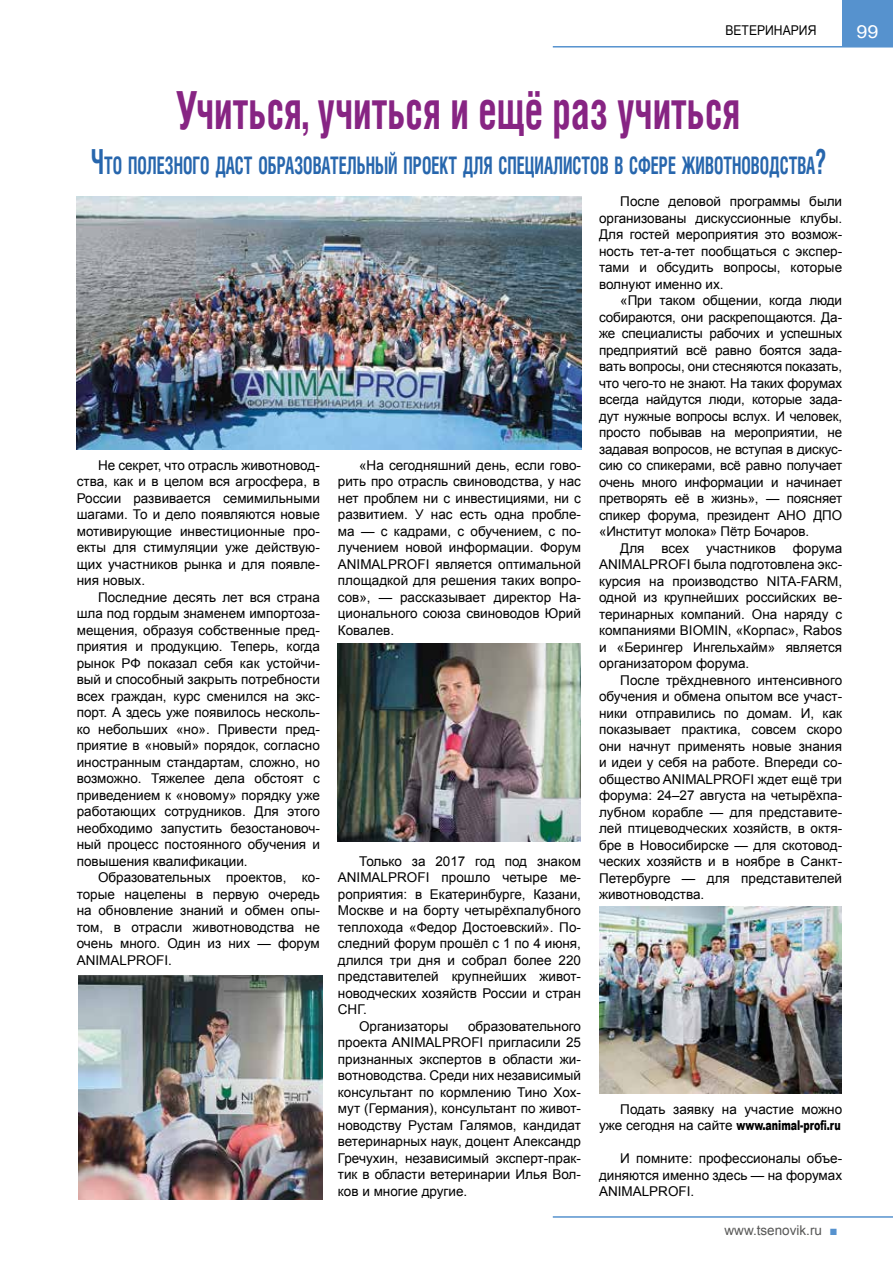
<style>
.page{position:relative;width:893px;height:1263px;background:#fff}
.page>*{position:absolute;margin:0;border:0;box-sizing:border-box;transform-origin:0 0}
.t1{font:700 52.5px "Helios Cond";color:#872483;scale:.75 1}
.t2{font:700 24.15px "Helios Cond";color:#2766ad;scale:.7 1}
.t3{font:18px "Arial";color:#fff;scale:1.1 1}
.t4{font:13.5px/16.5px "Arial";color:#000;text-align:justify}
.t5{font:13.5px "Arial";color:#575756}
.t6{font:13.5px "Arial";color:#000;scale:.9 1}
.s1{font-size:34.5px}
.s2{font-weight:900}
.s3{color:#5692ce}
</style>
<div class="page">
<div style="left:842px;top:0;width:51px;height:47px;background:#5692ce"></div>
<hr style="left:553px;top:46px;width:340px;height:2px;background:#5692ce">
<hr style="left:553px;top:1216px;width:340px;height:2px;background:#5692ce">
<img style="left:599px;top:906px;width:243px;height:188px">
<img style="left:77px;top:196px;width:504px;height:254px">
<img style="left:338px;top:644px;width:243px;height:198px">
<img style="left:79px;top:975px;width:243px;height:225px">
<p class="t6" style="left:725px;top:22px;width:103px">ВЕТЕРИНАРИЯ</p>
<h3 class="t3" style="left:856px;top:20px;width:22px">99</h3>
<h1 class="t1" style="left:176px;top:79px;width:754px">Учиться, учиться и ещё раз учиться</h1>
<h2 class="t2" style="left:91px;top:151px;width:1052px"><span class="s1">Ч</span>то полезного даст образовательный проект для специалистов в сфере животноводства<span class="s1">?</span></h2>
<p class="t4" style="left:77px;top:457px;width:245px;text-indent:21px">Не секрет, что отрасль животновод&shy;ства, как и в целом вся агросфера, в России развивается семимильными шагами. То и дело появляются новые мотивирующие инвестиционные про&shy;екты для стимуляции уже действую&shy;щих участников рынка и для появле&shy;ния новых.</p>
<p class="t4" style="left:77px;top:589px;width:245px;text-indent:21px">Последние десять лет вся страна шла под гордым знаменем импортоза&shy;мещения, образуя собственные пред&shy;приятия и продукцию. Теперь, когда рынок РФ показал себя как устойчи&shy;вый и способный закрыть потребности всех граждан, курс сменился на экс&shy;порт. А здесь уже появилось несколь&shy;ко небольших «но». Привести пред&shy;приятие в «новый» порядок, согласно иностранным стандартам, сложно, но возможно. Тяжелее дела обстоят с приведением к «новому» порядку уже работающих сотрудников. Для этого необходимо запустить безостановоч&shy;ный процесс постоянного обучения и повышения квалификации.</p>
<p class="t4" style="left:77px;top:869px;width:245px;text-indent:21px">Образовательных проектов, ко&shy;торые нацелены в первую очередь на обновление знаний и обмен опы&shy;том, в отрасли животноводства не очень много. Один из них — форум ANIMALPROFI.</p>
<p class="t4" style="left:338px;top:457px;width:245px;text-indent:21px">«На сегодняшний день, если гово&shy;рить про отрасль свиноводства, у нас нет проблем ни с инвестициями, ни с развитием. У нас есть одна пробле&shy;ма — с кадрами, с обучением, с по&shy;лучением новой информации. Форум ANIMALPROFI является оптимальной площадкой для решения таких вопро&shy;сов», — рассказывает директор На&shy;ционального союза свиноводов Юрий Ковалев.</p>
<p class="t4" style="left:359px;top:853px;width:223px">Только за 2017 год под знаком</p>
<p class="t4" style="left:338px;top:869px;width:245px">ANIMALPROFI прошло четыре ме-</p>
<p class="t4" style="left:338px;top:886px;width:245px">роприятия: в Екатеринбурге, Казани,</p>
<p class="t4" style="left:338px;top:902px;width:245px">Москве и на борту четырёхпалубного</p>
<p class="t4" style="left:338px;top:919px;width:245px">теплохода «Федор Достоевский». По-</p>
<p class="t4" style="left:338px;top:935px;width:245px">следний форум прошёл с 1 по 4 июня,</p>
<p class="t4" style="left:338px;top:952px;width:245px">длился три дня и собрал более 220</p>
<p class="t4" style="left:338px;top:968px;width:245px">представителей крупнейших живот-</p>
<p class="t4" style="left:338px;top:985px;width:245px">новодческих хозяйств России и стран</p>
<p class="t4" style="left:338px;top:1001px;width:30px">СНГ.</p>
<p class="t4" style="left:359px;top:1018px;width:91px">Организаторы</p>
<p class="t4" style="left:338px;top:1018px;width:245px;text-indent:130px">образовательного проекта ANIMALPROFI пригласили 25 признанных экспертов в области жи&shy;вотноводства. Среди них независимый консультант по кормлению Тино Хох&shy;мут (Германия), консультант по живот&shy;новодству Рустам Галямов, кандидат ветеринарных наук, доцент Александр Гречухин, независимый эксперт-прак&shy;тик в области ветеринарии Илья Вол&shy;ков и многие другие.</p>
<p class="t4" style="left:599px;top:193px;width:245px;text-indent:21px">После деловой программы были организованы дискуссионные клубы.<br>Для гостей мероприятия это возмож&shy;ность тет-а-тет пообщаться с экспер&shy;тами и обсудить вопросы, которые волнуют именно их.</p>
<p class="t4" style="left:599px;top:292px;width:245px;text-indent:21px">«При таком общении, когда люди собираются, они раскрепощаются. Да&shy;же специалисты рабочих и успешных предприятий всё равно боятся зада&shy;вать вопросы, они стесняются показать, что чего-то не знают. На таких форумах всегда найдутся люди, которые зада&shy;дут нужные вопросы вслух. И человек, просто побывав на мероприятии, не задавая вопросов, не вступая в дискус&shy;сию со спикерами, всё равно получает очень много информации и начинает претворять её в жизнь», — поясняет спикер форума, президент АНО ДПО «Институт молока» Пётр Бочаров.</p>
<p class="t4" style="left:599px;top:540px;width:245px;text-indent:21px">Для всех участников форума ANIMALPROFI была подготовлена экс&shy;курсия на производство NITA-FARM, одной из крупнейших российских ве&shy;теринарных компаний. Она наряду с компаниями BIOMIN, «Корпас», Rabos и «Берингер Ингельхайм» является организатором форума.</p>
<p class="t4" style="left:599px;top:672px;width:245px;text-indent:21px">После трёхдневного интенсивного обучения и обмена опытом все участ&shy;ники отправились по домам. И, как показывает практика, совсем скоро они начнут применять новые знания и идеи у себя на работе. Впереди со&shy;общество ANIMALPROFI ждет ещё три форума: 24–27 августа на четырёхпа&shy;лубном корабле — для представите&shy;лей птицеводческих хозяйств, в октя&shy;бре в Новосибирске — для скотовод&shy;ческих хозяйств и в ноябре в Санкт-Петербурге — для представителей животноводства.</p>
<p class="t4" style="left:599px;top:1101px;width:245px;text-align:right">Подать заявку на участие можно уже сегодня на сайте <span class="s2">www.animal-profi.ru</span></p>
<p class="t4" style="left:599px;top:1150px;width:245px;text-indent:21px">И помните: профессионалы объе&shy;диняются именно здесь — на форумах ANIMALPROFI.</p>
<p class="t5" style="left:724px;top:1221px;width:115px">www.tsenovik.ru <span class="s3">■</span></p>
</div>
